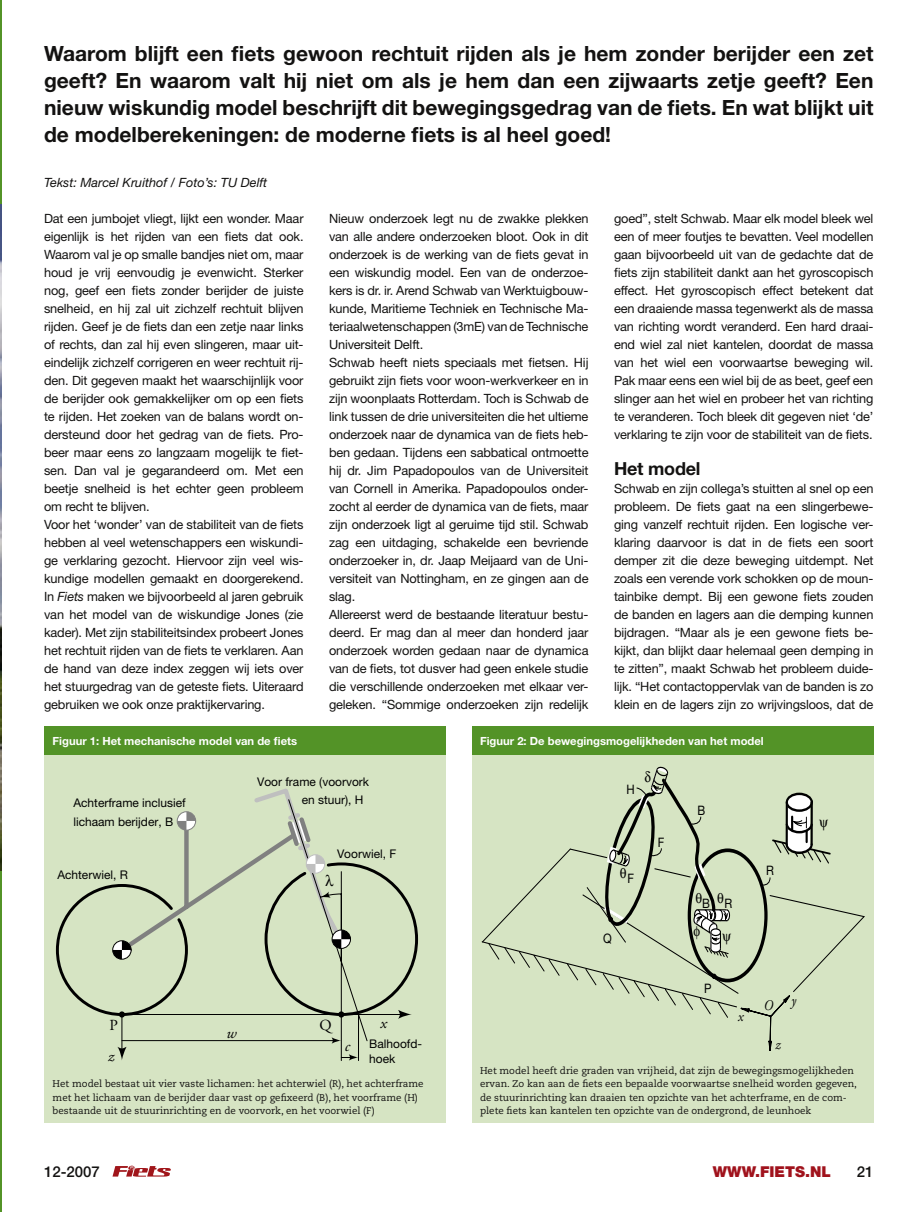
<style>
.page{position:relative;width:916px;height:1212px;background:#fff}
.page>*{position:absolute;margin:0;border:0;box-sizing:border-box;transform-origin:0 0}
._04_Intro{font:700 21px/27px "Helvetica Neue LT Std";color:#131211;text-align:justify}
._10_Tussenkop{font:700 18px "Helvetica Neue LT Std";letter-spacing:-.01em;color:#131211}
.t1{font:italic 15.3px "Adobe Garamond Pro";color:#000}
.t2{font:15.3px "Adobe Garamond Pro";color:#000}
.t3{font:900 15px "Helvetica Neue LT Std";color:#a0121c}
._22_Paginacijfer{font:500 15px "Helvetica Neue LT Std";color:#131211}
.t4{font:italic 14.7px "Adobe Garamond Pro";color:#000;scale:.88 1}
.t5{font:13.05px "Helvetica Neue LT Std";color:#000;scale:.88 1}
._07_Platte_tekst{font:12.75px/18px "Helvetica Neue LT Std";letter-spacing:-.01em;color:#131211;text-align:justify}
._05_Credit{font:italic 12.75px "Helvetica Neue LT Std";color:#131211}
.t6{font:12px/18.5px "Helvetica Neue LT Std";color:#000}
.t7{font:700 11.25px "Helvetica Neue LT Std";color:#fff}
._15_Bijschrift{font:9.75px/13.5px "Caecilia LT Std";color:#131211}
.s1{font-style:italic}
</style>
<div class="page">
<hr style="left:0;top:0;width:2px;height:1212px;background:#539327">
<img style="left:0;top:205px;width:2px;height:666px">
<svg style="left:112px;top:1165px;width:59px;height:12px"></svg>
<div style="left:44px;top:727px;width:402px;height:396px;background:#d6e4c3"></div>
<svg style="left:56px;top:867px;width:363px;height:149px"></svg>
<svg style="left:398px;top:1010px;width:14px;height:9px"></svg>
<svg style="left:117px;top:1047px;width:4px;height:9px"></svg>
<hr style="left:122px;top:1014px;width:278px;height:1px;background:#000">
<svg style="left:119px;top:1011px;width:2px;height:6px"></svg>
<svg style="left:121px;top:863px;width:247px;height:198px"></svg>
<div style="left:112px;top:940px;width:20px;height:19px;border:1px solid #000;border-radius:50%"></div>
<div style="left:332px;top:929px;width:19px;height:20px;border:1px solid #000;border-radius:50%"></div>
<div style="left:44px;top:727px;width:402px;height:28px;background:#539327"></div>
<div style="left:471px;top:727px;width:402px;height:396px;background:#d6e4c3"></div>
<svg style="left:482px;top:848px;width:100px;height:121px"></svg>
<div style="left:471px;top:727px;width:402px;height:28px;background:#539327"></div>
<svg style="left:113px;top:788px;width:237px;height:171px"></svg>
<svg style="left:582px;top:767px;width:250px;height:284px"></svg>
<p class="_04_Intro" style="left:44px;top:39px;width:831px">Waarom blijft een fiets gewoon rechtuit rijden als je hem zonder berijder een zet geeft? En waarom valt hij niet om als je hem dan een zijwaarts zetje geeft? Een nieuw wiskundig model beschrijft dit bewegingsgedrag van de fiets. En wat blijkt uit de modelberekeningen: de moderne fiets is al heel goed!</p>
<p class="_05_Credit" style="left:44px;top:174px;width:225px">Tekst: Marcel Kruithof / Foto’s: TU Delft</p>
<p class="_07_Platte_tekst" style="left:44px;top:209px;width:261px">Dat een jumbojet vliegt, lijkt een wonder. Maar eigenlijk is het rijden van een fiets dat ook.<br>Waarom val je op smalle bandjes niet om, maar houd je vrij eenvoudig je evenwicht. Sterker nog, geef een fiets zonder berijder de juiste snelheid, en hij zal uit zichzelf rechtuit blijven rijden. Geef je de fiets dan een zetje naar links of rechts, dan zal hij even slingeren, maar uit&shy;eindelijk zichzelf corrigeren en weer rechtuit rij&shy;den. Dit gegeven maakt het waarschijnlijk voor de berijder ook gemakkelijker om op een fiets te rijden. Het zoeken van de balans wordt on&shy;dersteund door het gedrag van de fiets. Pro&shy;beer maar eens zo langzaam mogelijk te fiet&shy;sen. Dan val je gegarandeerd om. Met een beetje snelheid is het echter geen probleem om recht te blijven.</p>
<p class="_07_Platte_tekst" style="left:44px;top:515px;width:261px">Voor het ‘wonder’ van de stabiliteit van de fiets hebben al veel wetenschappers een wiskundi&shy;ge verklaring gezocht. Hiervoor zijn veel wis&shy;kundige modellen gemaakt en doorgerekend.<br>In <span class="s1">Fiets</span> maken we bijvoorbeeld al jaren gebruik van het model van de wiskundige Jones (zie kader). Met zijn stabiliteitsindex probeert Jones het rechtuit rijden van de fiets te verklaren. Aan de hand van deze index zeggen wij iets over het stuurgedrag van de geteste fiets. Uiteraard gebruiken we ook onze praktijkervaring.</p>
<p class="t7" style="left:53px;top:734px;width:246px">Figuur 1: Het mechanische model van de fiets</p>
<p class="_07_Platte_tekst" style="left:329px;top:209px;width:261px">Nieuw onderzoek legt nu de zwakke plekken van alle andere onderzoeken bloot. Ook in dit onderzoek is de werking van de fiets gevat in een wiskundig model. Een van de onderzoe&shy;kers is dr. ir. Arend Schwab van Werktuigbouw&shy;kunde, Maritieme Techniek en Technische Ma&shy;teriaalwetenschappen (3mE) van de Technische Universiteit Delft.</p>
<p class="_07_Platte_tekst" style="left:329px;top:353px;width:261px">Schwab heeft niets speciaals met fietsen. Hij gebruikt zijn fiets voor woon-werkverkeer en in zijn woonplaats Rotterdam. Toch is Schwab de link tussen de drie universiteiten die het ultieme onderzoek naar de dynamica van de fiets heb&shy;ben gedaan. Tijdens een sabbatical ontmoette hij dr. Jim Papadopoulos van de Universiteit van Cornell in Amerika. Papadopoulos onder&shy;zocht al eerder de dynamica van de fiets, maar zijn onderzoek ligt al geruime tijd stil. Schwab zag een uitdaging, schakelde een bevriende onderzoeker in, dr. Jaap Meijaard van de Uni&shy;versiteit van Nottingham, en ze gingen aan de slag.</p>
<p class="_07_Platte_tekst" style="left:329px;top:605px;width:261px">Allereerst werd de bestaande literatuur bestu&shy;deerd. Er mag dan al meer dan honderd jaar onderzoek worden gedaan naar de dynamica van de fiets, tot dusver had geen enkele studie die verschillende onderzoeken met elkaar ver&shy;geleken. “Sommige onderzoeken zijn redelijk</p>
<p class="_07_Platte_tekst" style="left:614px;top:209px;width:261px">goed”, stelt Schwab. Maar elk model bleek wel een of meer foutjes te bevatten. Veel modellen gaan bijvoorbeeld uit van de gedachte dat de fiets zijn stabiliteit dankt aan het gyroscopisch effect. Het gyroscopisch effect betekent dat een draaiende massa tegenwerkt als de massa van richting wordt veranderd. Een hard draai&shy;end wiel zal niet kantelen, doordat de massa van het wiel een voorwaartse beweging wil.<br>Pak maar eens een wiel bij de as beet, geef een slinger aan het wiel en probeer het van richting te veranderen. Toch bleek dit gegeven niet ‘de’ verklaring te zijn voor de stabiliteit van de fiets.</p>
<p class="_10_Tussenkop" style="left:614px;top:457px;width:88px">Het model</p>
<p class="_07_Platte_tekst" style="left:614px;top:479px;width:261px">Schwab en zijn collega’s stuitten al snel op een probleem. De fiets gaat na een slingerbewe&shy;ging vanzelf rechtuit rijden. Een logische ver&shy;klaring daarvoor is dat in de fiets een soort demper zit die deze beweging uitdempt. Net zoals een verende vork schokken op de moun&shy;tainbike dempt. Bij een gewone fiets zouden de banden en lagers aan die demping kunnen bijdragen. “Maar als je een gewone fiets be&shy;kijkt, dan blijkt daar helemaal geen demping in te zitten”, maakt Schwab het probleem duide&shy;lijk. “Het contactoppervlak van de banden is zo klein en de lagers zijn zo wrijvingsloos, dat de</p>
<p class="t7" style="left:480px;top:734px;width:285px">Figuur 2: De bewegingsmogelijkheden van het model</p>
<p class="t6" style="left:73px;top:793px;width:114px">Achterframe inclusief lichaam berijder, B</p>
<p class="t6" style="left:57px;top:866px;width:72px">Achterwiel, R</p>
<p class="t6" style="left:302px;top:772px;width:69px;text-indent:-45px">Voor frame (voorvork en stuur), H</p>
<p class="t6" style="left:337px;top:844px;width:61px">Voorwiel, F</p>
<p class="t2" style="left:110px;top:1016px;width:10px">P</p>
<p class="t1" style="left:108px;top:1046px;width:8px">z</p>
<p class="t1" style="left:226px;top:1023px;width:12px">w</p>
<p class="t2" style="left:319px;top:1016px;width:14px">Q</p>
<p class="t1" style="left:345px;top:1037px;width:7px">c</p>
<p class="t1" style="left:380px;top:1014px;width:8px">x</p>
<p class="t6" style="left:369px;top:1037px;width:54px;line-height:14.4px">Balhoofd&shy;hoek</p>
<p class="_15_Bijschrift" style="left:53px;top:1077px;width:373px">Het model bestaat uit vier vaste lichamen: het achterwiel (R), het achterframe met het lichaam van de berijder daar vast op gefixeerd (B), het voorframe (H) bestaande uit de stuurinrichting en de voorvork, en het voorwiel (F)</p>
<p class="t5" style="left:626px;top:781px;width:11px">H</p>
<p class="t5" style="left:627px;top:870px;width:9px">F</p>
<p class="t5" style="left:603px;top:930px;width:11px">Q</p>
<p class="t5" style="left:658px;top:834px;width:9px">F</p>
<p class="t5" style="left:697px;top:802px;width:10px">B</p>
<p class="t5" style="left:702px;top:895px;width:10px">B</p>
<p class="t5" style="left:724px;top:895px;width:10px">R</p>
<p class="t5" style="left:766px;top:863px;width:10px">R</p>
<p class="t5" style="left:704px;top:981px;width:10px">P</p>
<p class="t4" style="left:738px;top:1008px;width:8px">x</p>
<p class="t4" style="left:764px;top:996px;width:12px">O</p>
<p class="t4" style="left:791px;top:991px;width:7px">y</p>
<p class="t4" style="left:775px;top:1036px;width:7px">z</p>
<p class="_15_Bijschrift" style="left:480px;top:1064px;width:378px">Het model heeft drie graden van vrijheid, dat zijn de bewegingsmogelijkheden ervan. Zo kan aan de fiets een bepaalde voorwaartse snelheid worden gegeven, de stuurinrichting kan draaien ten opzichte van het achterframe, en de com&shy;plete fiets kan kantelen ten opzichte van de ondergrond, de leunhoek</p>
<p class="_22_Paginacijfer" style="left:44px;top:1162px;width:57px">12-2007</p>
<p class="t3" style="left:713px;top:1162px;width:120px">WWW.FIETS.NL</p>
<p class="_22_Paginacijfer" style="left:857px;top:1162px;width:18px">21</p>
</div>
